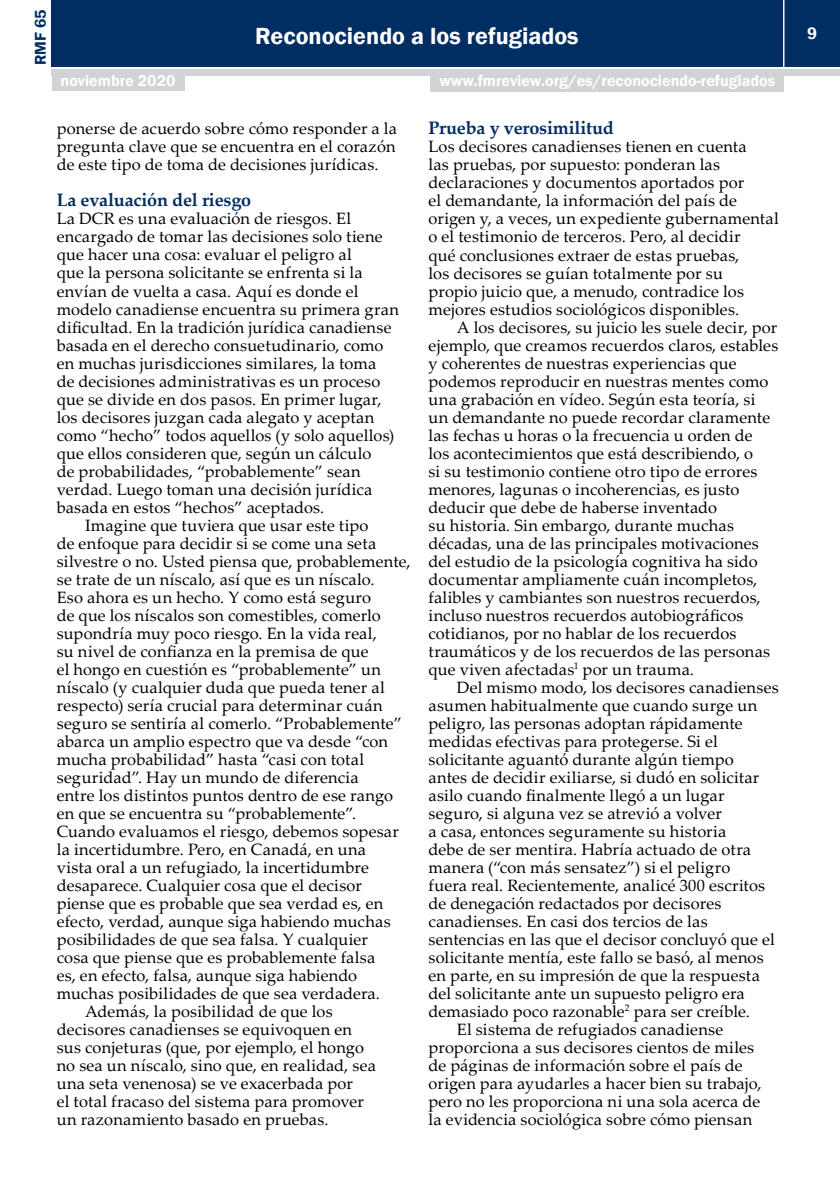
<style>
.page{position:relative;width:840px;height:1191px;background:#fff}
.page>*{position:absolute;margin:0;border:0;box-sizing:border-box;transform-origin:0 0}
.t1{font:600 24px "Franklin Gothic";color:#fff}
.t2{font:700 18px "Palatino Linotype";letter-spacing:-.01em;color:#002d62}
.t3{font:600 17px "Franklin Gothic";color:#fff}
.t4{font:16.4px/18px "Palatino Linotype";letter-spacing:.01em;color:#000}
.t5{font:600 16px "Franklin Gothic";color:#fff}
.t6{font:600 16px "Franklin Gothic";color:#002d62}
</style>
<div class="page">
<div style="left:52px;top:0;width:787px;height:66px;background:#002d62"></div>
<div style="left:52px;top:69px;width:787px;height:6px;background:#d1d3d4"></div>
<hr style="left:782px;top:0;width:2px;height:68px;background:#fff">
<div style="left:52px;top:73px;width:132px;height:18px;background:#d1d3d4"></div>
<div style="left:430px;top:74px;width:353px;height:18px;background:#d1d3d4"></div>
<p class="t6" style="left:31px;top:65px;width:57px;rotate:-90deg">RMF 65</p>
<h1 class="t1" style="left:255px;top:22px;width:325px">Reconociendo a los refugiados</h1>
<p class="t3" style="left:806px;top:23px;width:11px">9</p>
<p class="t5" style="left:61px;top:71px;width:116px">noviembre 2020</p>
<p class="t5" style="left:439px;top:71px;width:337px">www.fmreview.org/es/reconociendo-refugiados</p>
<p class="t4" style="left:57px;top:119px;width:341px;text-align:justify">ponerse de acuerdo sobre cómo responder a la pregunta clave que se encuentra en el corazón de este tipo de toma de decisiones jurídicas.</p>
<p class="t2" style="left:57px;top:187px;width:196px">La evaluación del riesgo</p>
<p class="t4" style="left:57px;top:209px;width:296px">La DCR es una evaluación de riesgos. El</p>
<p class="t4" style="left:57px;top:227px;width:327px">encargado de tomar las decisiones solo tiene</p>
<p class="t4" style="left:57px;top:245px;width:296px">que hacer una cosa: evaluar el peligro al</p>
<p class="t4" style="left:57px;top:263px;width:307px">que la persona solicitante se enfrenta si la</p>
<p class="t4" style="left:57px;top:281px;width:303px">envían de vuelta a casa. Aquí es donde el</p>
<p class="t4" style="left:57px;top:299px;width:343px">modelo canadiense encuentra su primera gran</p>
<p class="t4" style="left:57px;top:317px;width:336px">dificultad. En la tradición jurídica canadiense</p>
<p class="t4" style="left:57px;top:335px;width:328px">basada en el derecho consuetudinario, como</p>
<p class="t4" style="left:57px;top:353px;width:321px">en muchas jurisdicciones similares, la toma</p>
<p class="t4" style="left:57px;top:371px;width:325px">de decisiones administrativas es un proceso</p>
<p class="t4" style="left:57px;top:389px;width:326px">que se divide en dos pasos. En primer lugar,</p>
<p class="t4" style="left:57px;top:407px;width:319px">los decisores juzgan cada alegato y aceptan</p>
<p class="t4" style="left:57px;top:425px;width:339px">como “hecho” todos aquellos (y solo aquellos)</p>
<p class="t4" style="left:57px;top:443px;width:316px">que ellos consideren que, según un cálculo</p>
<p class="t4" style="left:57px;top:461px;width:305px">de probabilidades, “probablemente” sean</p>
<p class="t4" style="left:57px;top:479px;width:317px">verdad. Luego toman una decisión jurídica</p>
<p class="t4" style="left:57px;top:497px;width:269px">basada en estos “hechos” aceptados.</p>
<p class="t4" style="left:85px;top:515px;width:285px">Imagine que tuviera que usar este tipo</p>
<p class="t4" style="left:57px;top:533px;width:321px">de enfoque para decidir si se come una seta</p>
<p class="t4" style="left:57px;top:551px;width:355px">silvestre o no. Usted piensa que, probablemente,</p>
<p class="t4" style="left:57px;top:569px;width:319px">se trate de un níscalo, así que es un níscalo.</p>
<p class="t4" style="left:57px;top:587px;width:316px">Eso ahora es un hecho. Y como está seguro</p>
<p class="t4" style="left:57px;top:605px;width:325px">de que los níscalos son comestibles, comerlo</p>
<p class="t4" style="left:57px;top:623px;width:321px">supondría muy poco riesgo. En la vida real,</p>
<p class="t4" style="left:57px;top:641px;width:313px">su nivel de confianza en la premisa de que</p>
<p class="t4" style="left:57px;top:659px;width:326px">el hongo en cuestión es “probablemente” un</p>
<p class="t4" style="left:57px;top:677px;width:329px">níscalo (y cualquier duda que pueda tener al</p>
<p class="t4" style="left:57px;top:695px;width:327px">respecto) sería crucial para determinar cuán</p>
<p class="t4" style="left:57px;top:713px;width:346px">seguro se sentiría al comerlo. “Probablemente”</p>
<p class="t4" style="left:57px;top:731px;width:333px">abarca un amplio espectro que va desde “con</p>
<p class="t4" style="left:57px;top:749px;width:309px">mucha probabilidad” hasta “casi con total</p>
<p class="t4" style="left:57px;top:767px;width:303px">seguridad”. Hay un mundo de diferencia</p>
<p class="t4" style="left:57px;top:785px;width:337px">entre los distintos puntos dentro de ese rango</p>
<p class="t4" style="left:57px;top:803px;width:301px">en que se encuentra su “probablemente”.</p>
<p class="t4" style="left:57px;top:821px;width:343px">Cuando evaluamos el riesgo, debemos sopesar</p>
<p class="t4" style="left:57px;top:839px;width:311px">la incertidumbre. Pero, en Canadá, en una</p>
<p class="t4" style="left:57px;top:857px;width:314px">vista oral a un refugiado, la incertidumbre</p>
<p class="t4" style="left:57px;top:875px;width:306px">desaparece. Cualquier cosa que el decisor</p>
<p class="t4" style="left:57px;top:893px;width:328px">piense que es probable que sea verdad es, en</p>
<p class="t4" style="left:57px;top:911px;width:335px">efecto, verdad, aunque siga habiendo muchas</p>
<p class="t4" style="left:57px;top:929px;width:312px">posibilidades de que sea falsa. Y cualquier</p>
<p class="t4" style="left:57px;top:947px;width:320px">cosa que piense que es probablemente falsa</p>
<p class="t4" style="left:57px;top:965px;width:302px">es, en efecto, falsa, aunque siga habiendo</p>
<p class="t4" style="left:57px;top:983px;width:324px">muchas posibilidades de que sea verdadera.</p>
<p class="t4" style="left:85px;top:1001px;width:249px">Además, la posibilidad de que los</p>
<p class="t4" style="left:57px;top:1019px;width:296px">decisores canadienses se equivoquen en</p>
<p class="t4" style="left:57px;top:1037px;width:308px">sus conjeturas (que, por ejemplo, el hongo</p>
<p class="t4" style="left:57px;top:1055px;width:320px">no sea un níscalo, sino que, en realidad, sea</p>
<p class="t4" style="left:57px;top:1073px;width:297px">una seta venenosa) se ve exacerbada por</p>
<p class="t4" style="left:57px;top:1091px;width:308px">el total fracaso del sistema para promover</p>
<p class="t4" style="left:57px;top:1110px;width:273px">un razonamiento basado en pruebas.</p>
<p class="t2" style="left:428px;top:115px;width:187px">Prueba y verosimilitud</p>
<p class="t4" style="left:428px;top:137px;width:352px">Los decisores canadienses tienen en cuenta<br>las pruebas, por supuesto: ponderan las declaraciones y documentos aportados por<br>el demandante, la información del país de origen y, a veces, un expediente gubernamental o el testimonio de terceros. Pero, al decidir<br>qué conclusiones extraer de estas pruebas,<br>los decisores se guían totalmente por su<br>propio juicio que, a menudo, contradice los mejores estudios sociológicos disponibles.</p>
<p class="t4" style="left:428px;top:317px;width:351px;text-indent:28px">A los decisores, su juicio les suele decir, por ejemplo, que creamos recuerdos claros, estables y coherentes de nuestras experiencias que podemos reproducir en nuestras mentes como una grabación en vídeo. Según esta teoría, si un demandante no puede recordar claramente las fechas u horas o la frecuencia u orden de<br>los acontecimientos que está describiendo, o<br>si su testimonio contiene otro tipo de errores menores, lagunas o incoherencias, es justo deducir que debe de haberse inventado<br>su historia. Sin embargo, durante muchas décadas, una de las principales motivaciones del estudio de la psicología cognitiva ha sido documentar ampliamente cuán incompletos, falibles y cambiantes son nuestros recuerdos, incluso nuestros recuerdos autobiográficos cotidianos, por no hablar de los recuerdos traumáticos y de los recuerdos de las personas que viven afectadas<sup>1</sup> por un trauma.</p>
<p class="t4" style="left:456px;top:677px;width:323px">Del mismo modo, los decisores canadienses</p>
<p class="t4" style="left:428px;top:695px;width:330px">asumen habitualmente que cuando surge un</p>
<p class="t4" style="left:428px;top:713px;width:315px">peligro, las personas adoptan rápidamente</p>
<p class="t4" style="left:428px;top:731px;width:290px">medidas efectivas para protegerse. Si el</p>
<p class="t4" style="left:428px;top:749px;width:307px">solicitante aguantó durante algún tiempo</p>
<p class="t4" style="left:428px;top:767px;width:332px">antes de decidir exiliarse, si dudó en solicitar</p>
<p class="t4" style="left:428px;top:785px;width:297px">asilo cuando finalmente llegó a un lugar</p>
<p class="t4" style="left:428px;top:803px;width:295px">seguro, si alguna vez se atrevió a volver</p>
<p class="t4" style="left:428px;top:821px;width:299px">a casa, entonces seguramente su historia</p>
<p class="t4" style="left:428px;top:839px;width:324px">debe de ser mentira. Habría actuado de otra</p>
<p class="t4" style="left:428px;top:857px;width:303px">manera (“con más sensatez”) si el peligro</p>
<p class="t4" style="left:428px;top:875px;width:338px">fuera real. Recientemente, analicé 300 escritos</p>
<p class="t4" style="left:428px;top:893px;width:294px">de denegación redactados por decisores</p>
<p class="t4" style="left:428px;top:911px;width:280px">canadienses. En casi dos tercios de las</p>
<p class="t4" style="left:428px;top:929px;width:347px">sentencias en las que el decisor concluyó que el</p>
<p class="t4" style="left:428px;top:947px;width:336px">solicitante mentía, este fallo se basó, al menos</p>
<p class="t4" style="left:428px;top:965px;width:332px">en parte, en su impresión de que la respuesta</p>
<p class="t4" style="left:428px;top:983px;width:317px">del solicitante ante un supuesto peligro era</p>
<p class="t4" style="left:428px;top:1001px;width:323px">demasiado poco razonable<sup>2</sup> para ser creíble.</p>
<p class="t4" style="left:456px;top:1019px;width:268px">El sistema de refugiados canadiense</p>
<p class="t4" style="left:428px;top:1037px;width:327px">proporciona a sus decisores cientos de miles</p>
<p class="t4" style="left:428px;top:1055px;width:315px">de páginas de información sobre el país de</p>
<p class="t4" style="left:428px;top:1073px;width:334px">origen para ayudarles a hacer bien su trabajo,</p>
<p class="t4" style="left:428px;top:1091px;width:333px">pero no les proporciona ni una sola acerca de</p>
<p class="t4" style="left:428px;top:1109px;width:325px">la evidencia sociológica sobre cómo piensan</p>
</div>
